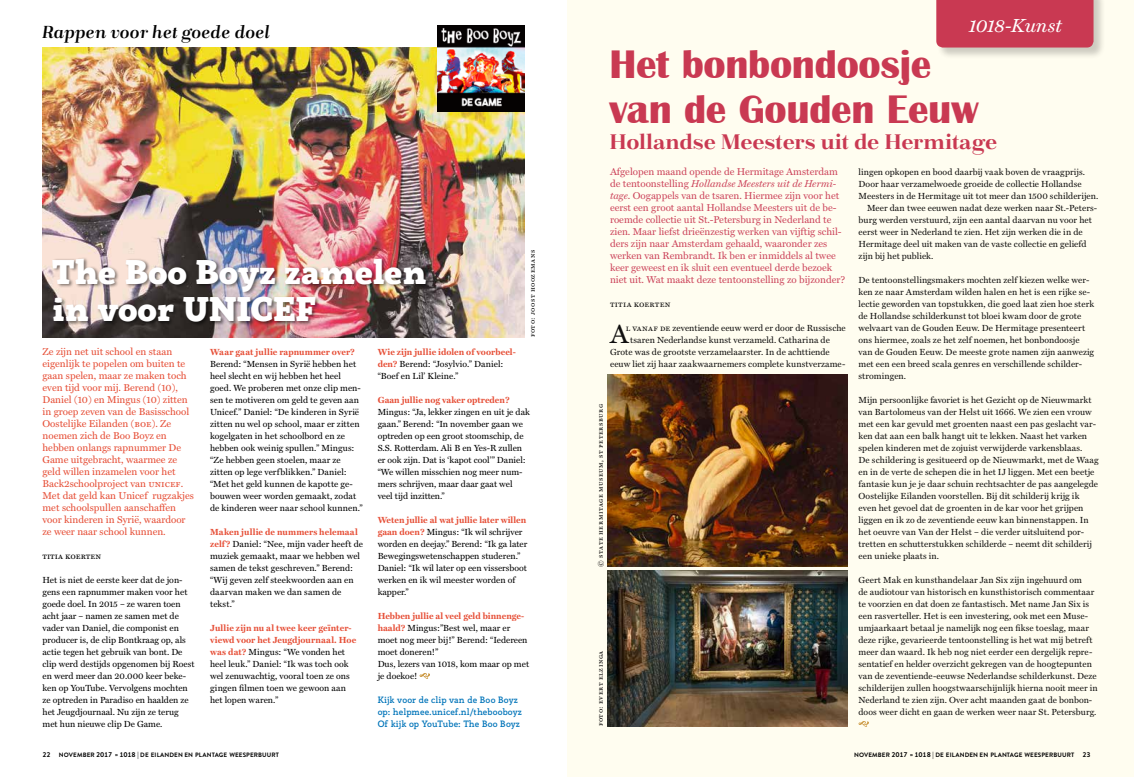
<style>
.page{position:relative;width:1134px;height:777px;background:#fff}
.page>*{position:absolute;margin:0;border:0;box-sizing:border-box;transform-origin:0 0}
.t1{font:700 41px/45px "Britannic";letter-spacing:-.01em;color:#c93952}
.t2{font:900 33.4px/37.5px "Rogliano";letter-spacing:-.015em;color:#fff}
.t3{font:26.5px "Miller Text Roman SC";color:#000}
.t4{font:23px "Bridone";letter-spacing:-.005em;color:#c93952}
.t5{font:italic 19px "Bridone";color:#000}
.t6{font:italic 19px "Miller Text";letter-spacing:-.035em;color:#fff}
.t7{font:10px/12px "Miller Text";color:#c93952}
.t8{font:10px/12px "Miller Text";color:#e64e36}
.t9{font:700 9px/12px "Rogliano";color:#0074b9}
.t10{font:8.9px/12px "Miller Text";color:#000}
.t11{font:700 8.9px "Miller Text";color:#e64e36}
.t12{font:8.9px "Miller Text Roman SC";color:#000}
.t13{font:8.9px "Miller Text Roman SC";letter-spacing:.025em;color:#000}
.t14{font:7px "Miller Text Roman SC";letter-spacing:.075em;color:#000}
.t15{font:700 6.3px "Brandon Grotesque";letter-spacing:.02em;color:#000}
.s1{font-style:italic}
.s2{font-family:"Miller Text Roman SC"}
.s3{font-weight:700;color:#e64e36}
.s4{font-size:7px}
.s5{font-size:6px}
</style>
<div class="page">
<img style="left:43px;top:48px;width:481px;height:289px">
<div style="left:52px;top:257px;width:379px;height:70px;background:#000;opacity:.51"></div>
<svg style="left:420px;top:673px;width:10px;height:6px"></svg>
<img style="left:438px;top:26px;width:86px;height:86px">
<div style="left:567px;top:0;width:567px;height:777px;background:#fffdf0"></div>
<div style="left:936px;top:0;width:169px;height:60px;background:#000;opacity:.2"></div>
<div style="left:936px;top:0;width:157px;height:48px;background:#c93952"></div>
<svg style="left:858px;top:721px;width:11px;height:6px"></svg>
<img style="left:608px;top:374px;width:240px;height:192px">
<img style="left:608px;top:570px;width:240px;height:157px">
<h3 class="t5" style="left:42px;top:21px;width:229px">Rappen voor het goede doel</h3>
<h3 class="t6" style="left:968px;top:15px;width:95px">1018-Kunst</h3>
<h1 class="t1" style="left:609px;top:42px;width:371px">Het bonbondoosje van de Gouden Eeuw</h1>
<h3 class="t4" style="left:609px;top:128px;width:389px">Hollandse Meesters uit de Hermitage</h3>
<p class="t7" style="left:610px;top:165px;width:237px">Afgelopen maand opende de Hermitage Amsterdam de tentoonstelling <span class="s1">Hollandse Meesters uit de Hermi&shy;tage</span>. Oogappels van de tsaren. Hiermee zijn voor het eerst een groot aantal Hollandse Meesters uit de be&shy;roemde collectie uit St.-Petersburg in Nederland te zien. Maar liefst drieënzestig werken van vijftig schil&shy;ders zijn naar Amsterdam gehaald, waaronder zes werken van Rembrandt. Ik ben er inmiddels al twee keer geweest en ik sluit een eventueel derde bezoek niet uit. Wat maakt deze tentoonstelling zo bijzonder?</p>
<p class="t13" style="left:610px;top:298px;width:62px">titia koerten</p>
<h3 class="t3" style="left:610px;top:318px;width:20px">A</h3>
<p class="t10" style="left:858px;top:166px;width:228px">lingen opkopen en bood daarbij vaak boven de vraagprijs.</p>
<p class="t10" style="left:858px;top:178px;width:225px">Door haar verzamelwoede groeide de collectie Hollandse</p>
<p class="t10" style="left:858px;top:190px;width:241px">Meesters in de Hermitage uit tot meer dan 1500 schilderijen.</p>
<p class="t10" style="left:867px;top:202px;width:232px">Meer dan twee eeuwen nadat deze werken naar St.-Peters-</p>
<p class="t10" style="left:858px;top:214px;width:235px">burg werden verstuurd, zijn een aantal daarvan nu voor het</p>
<p class="t10" style="left:858px;top:226px;width:226px">eerst weer in Nederland te zien. Het zijn werken die in de</p>
<p class="t10" style="left:858px;top:238px;width:229px">Hermitage deel uit maken van de vaste collectie en geliefd</p>
<p class="t10" style="left:858px;top:250px;width:76px">zijn bij het publiek.</p>
<p class="t10" style="left:858px;top:274px;width:237px">De tentoonstellingsmakers mochten zelf kiezen welke wer&shy;ken ze naar Amsterdam wilden halen en het is een rijke se&shy;lectie geworden van topstukken, die goed laat zien hoe sterk de Hollandse schilderkunst tot bloei kwam door de grote welvaart van de Gouden Eeuw. De Hermitage presenteert ons hiermee, zoals ze het zelf noemen, het bonbondoosje van de Gouden Eeuw. De meeste grote namen zijn aanwezig met een een breed scala genres en verschillende schilder&shy;stromingen.</p>
<p class="t10" style="left:858px;top:394px;width:241px">Mijn persoonlijke favoriet is het Gezicht op de Nieuwmarkt van Bartolomeus van der Helst uit 1666. We zien een vrouw met een kar gevuld met groenten naast een pas geslacht var&shy;ken dat aan een balk hangt uit te lekken. Naast het varken spelen kinderen met de zojuist verwijderde varkensblaas.<br>De schildering is gesitueerd op de Nieuwmarkt, met de Waag en in de verte de schepen die in het IJ liggen. Met een beetje fantasie kun je je daar schuin rechtsachter de pas aangelegde Oostelijke Eilanden voorstellen. Bij dit schilderij krijg ik even het gevoel dat de groenten in de kar voor het grijpen liggen en ik zo de zeventiende eeuw kan binnenstappen. In het oeuvre van Van der Helst – die verder uitsluitend por&shy;tretten en schutterstukken schilderde – neemt dit schilderij een unieke plaats in.</p>
<p class="t10" style="left:858px;top:574px;width:241px">Geert Mak en kunsthandelaar Jan Six zijn ingehuurd om<br>de audiotour van historisch en kunsthistorisch commentaar te voorzien en dat doen ze fantastisch. Met name Jan Six is een rasverteller. Het is een investering, ook met een Muse&shy;umjaarkaart betaal je namelijk nog een fikse toeslag, maar deze rijke, gevarieerde tentoonstelling is het wat mij betreft meer dan waard. Ik heb nog niet eerder een dergelijk repre&shy;sentatief en helder overzicht gekregen van de hoogtepunten van de zeventiende-eeuwse Nederlandse schilderkunst. Deze schilderijen zullen hoogstwaarschijnlijk hierna nooit meer in Nederland te zien zijn. Over acht maanden gaat de bonbon&shy;doos weer dicht en gaan de werken weer naar St. Petersburg.</p>
<p class="t14" style="left:528px;top:337px;width:89px;rotate:-90deg">foto: joost hoozemans</p>
<h2 class="t2" style="left:52px;top:253px;width:376px">The Boo Boyz zamelen in voor UNICEF</h2>
<p class="t8" style="left:43px;top:345px;width:153px">Ze zijn net uit school en staan eigenlijk te popelen om buiten te gaan spelen, maar ze maken toch even tijd voor mij. Berend (10),<br>Daniel (10) en Mingus (10) zitten in groep zeven van de Basisschool<br>Oostelijke Eilanden (<span class="s2">boe</span>). Ze noemen zich de Boo Boyz en hebben onlangs rapnummer De<br>Game uitgebracht, waarmee ze geld willen inzamelen voor het<br>Back2schoolproject van <span class="s2">unicef</span>.<br>Met dat geld kan Unicef rugzakjes met schoolspullen aanschaffen voor kinderen in Syrië, waardoor ze weer naar school kunnen.</p>
<p class="t12" style="left:43px;top:550px;width:60px">titia koerten</p>
<p class="t10" style="left:43px;top:574px;width:154px">Het is niet de eerste keer dat de jon&shy;gens een rapnummer maken voor het goede doel. In 2015 – ze waren toen acht jaar – namen ze samen met de vader van Daniel, die componist en producer is, de clip Bontkraag op, als actie tegen het gebruik van bont. De clip werd destijds opgenomen bij Roest en werd meer dan 20.000 keer beke&shy;ken op YouTube. Vervolgens mochten ze optreden in Paradiso en haalden ze het Jeugdjournaal. Nu zijn ze terug met hun nieuwe clip De Game.</p>
<p class="t10" style="left:626px;top:322px;width:221px"><span class="s2">l vanaf de</span> zeventiende eeuw werd er door de Russische</p>
<p class="t10" style="left:630px;top:334px;width:201px">tsaren Nederlandse kunst verzameld. Catharina de</p>
<p class="t10" style="left:610px;top:346px;width:221px">Grote was de grootste verzamelaarster. In de achttiende</p>
<p class="t10" style="left:610px;top:358px;width:237px">eeuw liet zij haar zaakwaarnemers complete kunstverzame-</p>
<p class="t10" style="left:378px;top:346px;width:140px"><span class="s3">Wie zijn jullie idolen of voorbeel&shy;den?</span> Berend: “Josylvio.” Daniel: “Boef en Lil’ Kleine.”</p>
<p class="t11" style="left:378px;top:394px;width:134px">Gaan jullie nog vaker optreden?</p>
<p class="t10" style="left:378px;top:406px;width:154px">Mingus: “Ja, lekker zingen en uit je dak gaan.” Berend: “In november gaan we optreden op een groot stoomschip, de S.S. Rotterdam. Ali B en Yes-R zullen er ook zijn. Dat is ‘kapot cool’” Daniel: “We willen misschien nog meer num&shy;mers schrijven, maar daar gaat wel veel tijd inzitten.”</p>
<p class="t10" style="left:378px;top:514px;width:151px"><span class="s3">Weten jullie al wat jullie later willen gaan doen?</span> Mingus: “Ik wil schrijver worden en deejay.” Berend: “Ik ga later Bewegingswetenschappen studeren.” Daniel: “Ik wil later op een vissersboot werken en ik wil meester worden of kapper.”</p>
<p class="t10" style="left:378px;top:610px;width:153px"><span class="s3">Hebben jullie al veel geld binnenge&shy;haald?</span> Mingus:”Best wel, maar er moet nog meer bij!” Berend: “Iedereen moet doneren!”<br>Dus, lezers van 1018, kom maar op met je doekoe!</p>
<p class="t9" style="left:378px;top:693px;width:146px">Kijk voor de clip van de Boo Boyz op: helpmee.unicef.nl/thebooboyz<br>Of kijk op YouTube: The Boo Boyz</p>
<p class="t11" style="left:210px;top:346px;width:146px">Waar gaat jullie rapnummer over?</p>
<p class="t10" style="left:210px;top:358px;width:154px">Berend: “Mensen in Syrië hebben het heel slecht en wij hebben het heel goed. We proberen met onze clip men&shy;sen te motiveren om geld te geven aan Unicef.” Daniel: “De kinderen in Syrië zitten nu wel op school, maar er zitten kogelgaten in het schoolbord en ze hebben ook weinig spullen.” Mingus: “Ze hebben geen stoelen, maar ze zitten op lege verfblikken.” Daniel: “Met het geld kunnen de kapotte ge&shy;bouwen weer worden gemaakt, zodat de kinderen weer naar school kunnen.”</p>
<p class="t10" style="left:210px;top:526px;width:154px"><span class="s3">Maken jullie de nummers helemaal zelf?</span> Daniel: “Nee, mijn vader heeft de muziek gemaakt, maar we hebben wel samen de tekst geschreven.” Berend: “Wij geven zelf steekwoorden aan en daarvan maken we dan samen de tekst.”</p>
<p class="t10" style="left:210px;top:622px;width:148px"><span class="s3">Jullie zijn nu al twee keer geïnter&shy;viewd voor het Jeugdjournaal. Hoe was dat?</span> Mingus: “We vonden het heel leuk.” Daniel: “Ik was toch ook wel zenuwachtig, vooral toen ze ons gingen filmen toen we gewoon aan het lopen waren.”</p>
<p class="t14" style="left:596px;top:566px;width:164px;rotate:-90deg">© state hermitage museum, st petersburg</p>
<p class="t14" style="left:596px;top:726px;width:77px;rotate:-90deg">foto: evert elzinga</p>
<p class="t15" style="left:43px;top:750px;width:238px"><span class="s4">22</span> NOVEMBER <span class="s4">2017</span> <span class="s5">»</span> <span class="s4">1018 |</span> DE EILANDEN EN PLANTAGE WEESPERBUURT</p>
<p class="t15" style="left:854px;top:750px;width:238px">NOVEMBER <span class="s4">2017</span> <span class="s5">»</span> <span class="s4">1018 |</span> DE EILANDEN EN PLANTAGE WEESPERBUURT <span class="s4">23</span></p>
</div>
